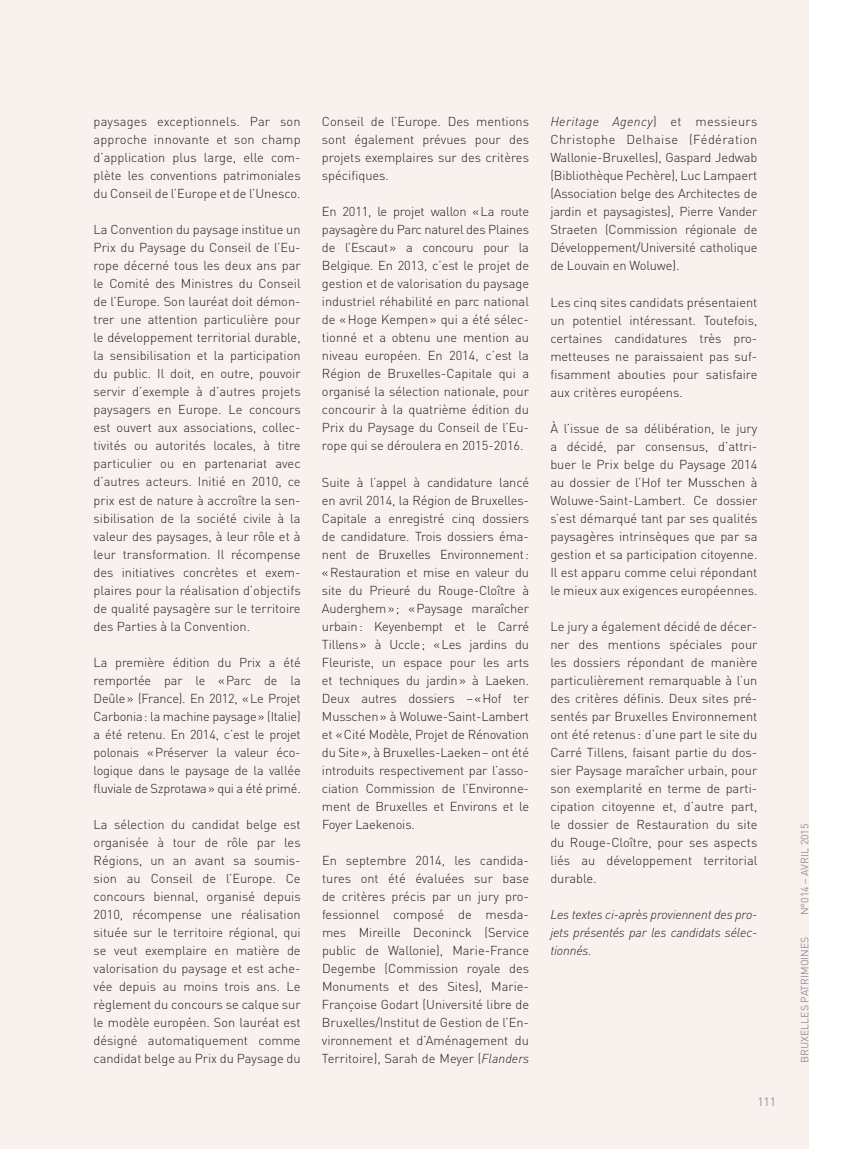
<style>
.page{position:relative;width:851px;height:1149px;background:#fff}
.page>*{position:absolute;margin:0;border:0;box-sizing:border-box;transform-origin:0 0}
.t1{font:300 12.9px/18px "DIN";color:#231f20;text-align:justify}
.t2{font:italic 300 12.9px/18px "DINOT";letter-spacing:-.015em;color:#231f20;text-align:justify}
.t3{font:italic 300 12.9px "DINOT";letter-spacing:.03em;color:#231f20}
.t4{font:12px "DIN";color:#939598}
.t5{font:10.5px "DIN";color:#939598}
.s1{font-family:"DINOT";font-style:italic}
.s2{font-family:"DIN";font-style:normal}
</style>
<div class="page">
<div style="left:0;top:0;width:808px;height:1148px;background:#f8f1ee"></div>
<p class="t1" style="left:94px;top:112px;width:208px">paysages exceptionnels. Par son approche innovante et son champ d’application plus large, elle com&shy;plète les conventions patrimoniales du Conseil de l’Europe et de l’U nesco.</p>
<p class="t1" style="left:94px;top:220px;width:208px">La Convention du paysage institue un Prix du Paysage du Conseil de l’Eu&shy;rope décerné tous les deux ans par le Comité des M inistres du Conseil de l’Europe. Son lauréat doit démon&shy;trer une attention particulière pour le développement territorial durable, la sensibilisation et la participation du public. I l doit, en outre, pouvoir servir d’exemple à d’autres projets paysagers en Europe. Le concours est ouvert aux associations, collec&shy;tivités ou autorités locales, à titre particulier ou en partenariat avec d’autres acteurs. I nitié en 2010, ce prix est de nature à accroître la sen&shy;sibilisation de la société civile à la valeur des paysages, à leur rôle et à leur transformation. I l récompense des initiatives concrètes et exem&shy;plaires pour la réalisation d’objectifs de qualité paysagère sur le territoire des Parties à la Convention.</p>
<p class="t1" style="left:94px;top:652px;width:208px">La première édition du Prix a été remportée par le «Parc de la Deûle» (France). En 2012, «Le Projet Carbonia: la machine paysage» (Italie) a été retenu. En 2014, c’est le projet polonais «Préserver la valeur éco&shy;logique dans le paysage de la vallée fluviale de Szprotawa» qui a été primé.</p>
<p class="t1" style="left:94px;top:814px;width:208px">La sélection du candidat belge est organisée à tour de rôle par les Régions, un an avant sa soumis&shy;sion au Conseil de l’Europe. Ce concours biennal, organisé depuis 2010, récompense une réalisation située sur le territoire régional, qui se veut exemplaire en matière de valorisation du paysage et est ache&shy;vée depuis au moins trois ans. Le règlement du concours se calque sur le modèle européen. Son lauréat est désigné automatiquement comme candidat belge au Prix du Paysage du</p>
<p class="t1" style="left:322px;top:112px;width:208px">Conseil de l’Europe. Des mentions sont également prévues pour des projets exemplaires sur des critères spécifiques.</p>
<p class="t1" style="left:322px;top:202px;width:208px">En 2011, le projet wallon «La route paysagère du Parc naturel des Plaines de l’Escaut» a concouru pour la Belgique. En 2013, c’est le projet de gestion et de valorisation du paysage industriel réhabilité en parc national de « Hoge Kempen» qui a été sélec&shy;tionné et a obtenu une mention au niveau européen. En 2014, c’est la Région de B ruxelles-Capitale qui a organisé la sélection nationale, pour concourir à la quatrième édition du Prix du Paysage du Conseil de l’Eu&shy;rope qui se déroulera en 2015-2016.</p>
<p class="t1" style="left:322px;top:472px;width:208px">Suite à l’appel à candidature lancé en avril 2014, la Région de B ruxelles-Capitale a enregistré cinq dossiers de candidature. Trois dossiers éma&shy;nent de Bruxelles Environnement: « Restauration et mise en valeur du site du Prieuré du Rouge-Cloître à Auderghem»; «Paysage maraîcher urbain: Keyenbempt et le Carré Tillens» à Uccle; «Les jardins du Fleuriste, un espace pour les arts et techniques du jardin» à Laeken.<br>Deux autres dossiers –« H of ter M usschen» à Woluwe-Saint-Lambert et « Cité M odèle, Projet de Rénovation du Site», à B ruxelles-Laeken– ont été introduits respectivement par l’asso&shy;ciation Commission de l’Environne&shy;ment de B ruxelles et Environs et le Foyer Laekenois.</p>
<p class="t1" style="left:322px;top:850px;width:208px">En septembre 2014, les candida&shy;tures ont été évaluées sur base de critères précis par un jury pro&shy;fessionnel composé de mesda&shy;mes M ireille Deconinck (Service public de Wallonie), Marie-France Degembe (Commission royale des Monuments et des Sites), Marie-Françoise Godart (U niversité libre de B ruxelles/I nstitut de Gestion de l’En&shy;vironnement et d’Aménagement du Territoire), Sarah de M eyer (<span class="s1">Flanders</span></p>
<p class="t3" style="left:550px;top:114px;width:208px">Heritage Agency<span class="s2">) et messieurs</span></p>
<p class="t1" style="left:550px;top:130px;width:208px">Christophe Delhaise (Fédération Wallonie-B ruxelles), Gaspard Jedwab (Bibliothèque Pechère), Luc Lampaert (Association belge des Architectes de jardin et paysagistes), Pierre Vander Straeten (Commission régionale de Développement/U niversité catholique de Louvain en Woluwe).</p>
<p class="t1" style="left:550px;top:292px;width:208px">Les cinq sites candidats présentaient un potentiel intéressant. Toutefois, certaines candidatures très pro&shy;metteuses ne paraissaient pas suf&shy;fisamment abouties pour satisfaire aux critères européens.</p>
<p class="t1" style="left:550px;top:419px;width:208px">À l’issue de sa délibération, le jury a décidé, par consensus, d’attri&shy;buer le Prix belge du Paysage 2014 au dossier de l’Hof ter M usschen à Woluwe-Saint-Lambert. Ce dossier s’est démarqué tant par ses qualités paysagères intrinsèques que par sa gestion et sa participation citoyenne.<br>I l est apparu comme celui répondant le mieux aux exigences européennes.</p>
<p class="t1" style="left:550px;top:617px;width:208px">Le jury a également décidé de décer&shy;ner des mentions spéciales pour les dossiers répondant de manière particulièrement remarquable à l’un des critères définis. Deux sites pré&shy;sentés par B ruxelles Environnement ont été retenus : d’une part le site du Carré Tillens, faisant partie du dos&shy;sier Paysage maraîcher urbain, pour son exemplarité en terme de parti&shy;cipation citoyenne et, d’autre part, le dossier de Restauration du site du Rouge-Cloître, pour ses aspects liés au développement territorial durable.</p>
<p class="t2" style="left:550px;top:905px;width:208px">Les textes ci-après proviennent des pro&shy;jets présentés par les candidats sélec&shy;tionnés.</p>
<p class="t4" style="left:757px;top:1094px;width:20px">111</p>
<p class="t5" style="left:798px;top:1062px;width:241px;rotate:-90deg">Bruxelles Patrimoines N°014 – avril 2015</p>
</div>
